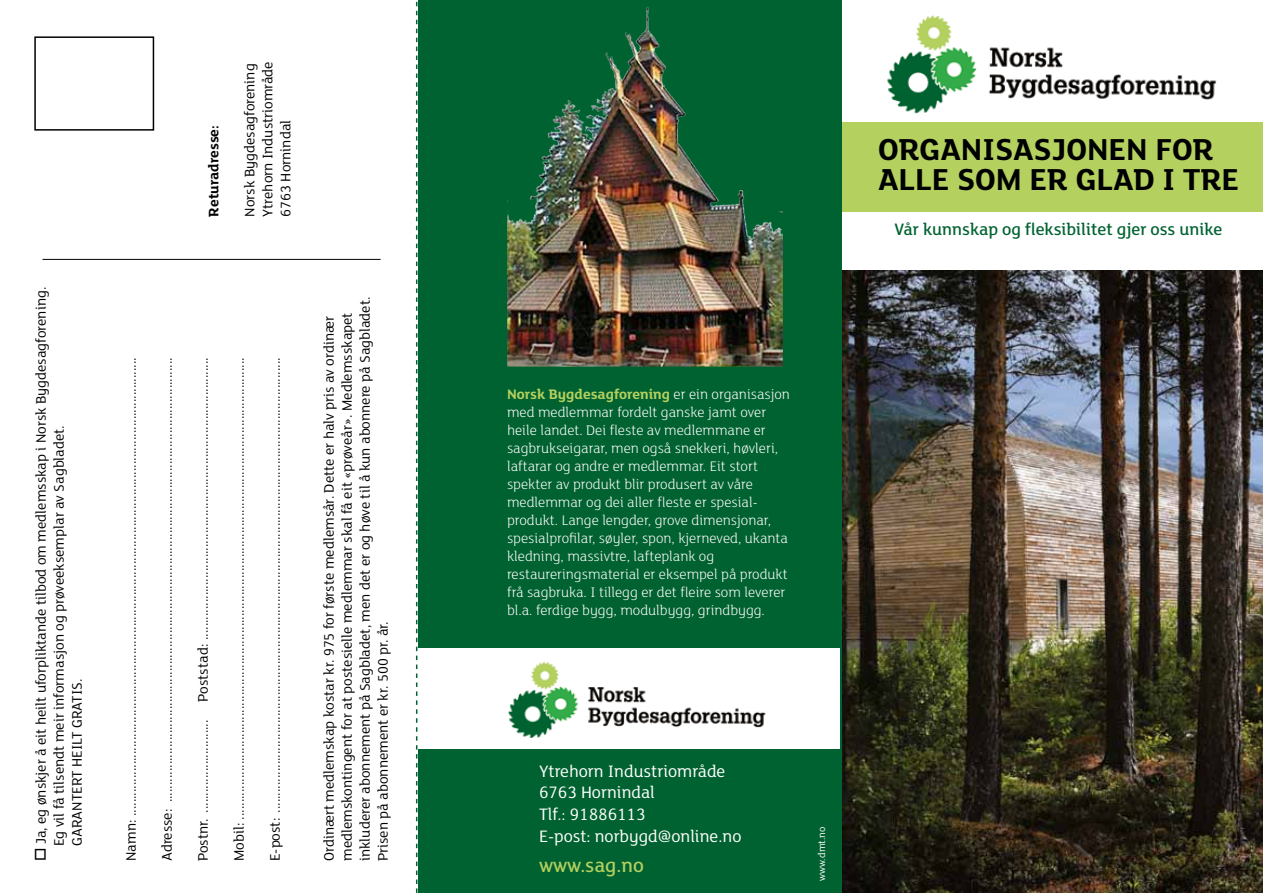
<style>
.page{position:relative;width:1263px;height:893px;background:#fff}
.page>*{position:absolute;margin:0;border:0;box-sizing:border-box;transform-origin:0 0}
.t1{font:700 33px/30px "FS Lola";color:#000}
.t2{font:500 21px "FS Lola";color:#b4d05f}
.t3{font:18px/21.6px "FS Lola";color:#fff}
.t4{font:500 18px "FS Lola";color:#006230}
.t5{font:15px/18px "FS Lola";color:#000}
.t6{font:300 15px/18px "FS Lola";color:#fff}
.t7{font:700 15px "FS Lola";color:#000}
.t8{font:10.5px "FS Lola";color:#fff}
.s1{font-weight:700;color:#b4d05f}
</style>
<div class="page">
<div style="left:419px;top:0;width:423px;height:893px;background:#006230"></div>
<img style="left:842px;top:270px;width:421px;height:623px">
<div style="left:417px;top:648px;width:423px;height:101px;background:#fff"></div>
<img style="left:508px;top:661px;width:258px;height:77px">
<img style="left:507px;top:7px;width:276px;height:360px">
<div style="left:842px;top:122px;width:421px;height:90px;background:#b4d05f"></div>
<img style="left:887px;top:15px;width:330px;height:99px">
<svg style="left:416px;top:2px;width:1px;height:891px"></svg>
<div style="left:34px;top:36px;width:120px;height:95px;border:2px solid #000"></div>
<hr style="left:43px;top:259px;width:338px;height:1px;background:#000">
<p class="t5" style="left:31px;top:846px;width:561px;text-indent:-15px;rotate:-90deg">□ Ja, eg ønskjer å eit heilt uforpliktande tilbod om medlemsskap i Norsk Bygdesagforening.<br>Eg vil få tilsendt meir informasjon og prøveeksemplar av Sagbladet.<br>GARANTERT HEILT GRATIS.</p>
<p class="t7" style="left:203px;top:217px;width:93px;rotate:-90deg">RETURADRESSE:</p>
<p class="t5" style="left:240px;top:217px;width:157px;rotate:-90deg">Norsk Bygdesagforening<br>Ytrehorn Industriområde<br>6763 Hornindal</p>
<p class="t5" style="left:121px;top:861px;width:505px;rotate:-90deg">Namn: .....................................................................................................................................</p>
<p class="t5" style="left:157px;top:861px;width:505px;rotate:-90deg">Adresse: .................................................................................................................................</p>
<p class="t5" style="left:193px;top:861px;width:505px;rotate:-90deg">Postnr. ........................... Poststad: ..................................................................................</p>
<p class="t5" style="left:229px;top:861px;width:505px;rotate:-90deg">Mobil: ......................................................................................................................................</p>
<p class="t5" style="left:265px;top:861px;width:505px;rotate:-90deg">E-post: ....................................................................................................................................</p>
<p class="t5" style="left:319px;top:861px;width:566px;rotate:-90deg">Ordinært medlemskap kostar kr. 975 for første medlemsår. Dette er halv pris av ordinær medlemskontingent for at postesielle medlemmar skal få eit «prøveår». Medlemsskapet inkluderer abonnement på Sagbladet, men det er og høve til å kun abonnere på Sagbladet.<br>Prisen på abonnement er kr. 500 pr. år.</p>
<h1 class="t1" style="left:878px;top:133px;width:342px">ORGANISASJON EN FOR<br>ALLE SOM ER GLAD I TRE</h1>
<p class="t4" style="left:894px;top:217px;width:330px">Vår kunnskap og fleksibilitet gjer oss unike</p>
<p class="t6" style="left:507px;top:385px;width:284px"><span class="s1">NORSK BYGDESAGFORENING</span> er ein organisasjon med medlemmar fordelt ganske jamt over heile landet. Dei fleste av medlemmane er sagbrukseigarar, men også snekkeri, høvleri, laftarar og andre er medlemmar. Eit stort spekter av produkt blir produsert av våre medlemmar og dei aller fleste er spesial&shy;produkt. Lange lengder, grove dimensjonar, spesialprofilar, søyler, spon, kjerneved, ukanta kledning, massivtre, lafteplank og restaureringsmaterial er eksempel på produkt frå sagbruka. I tillegg er det fleire som leverer bl.a. ferdige bygg, modulbygg, grindbygg.</p>
<p class="t3" style="left:539px;top:759px;width:204px">Ytrehorn Industriområde<br>6763 Hornindal<br>Tlf.: 91886113<br>E-post: norbygd@online.no</p>
<h2 class="t2" style="left:539px;top:851px;width:106px">www.sag.no</h2>
<p class="t8" style="left:815px;top:881px;width:56px;rotate:-90deg">www.dmt.no</p>
</div>
